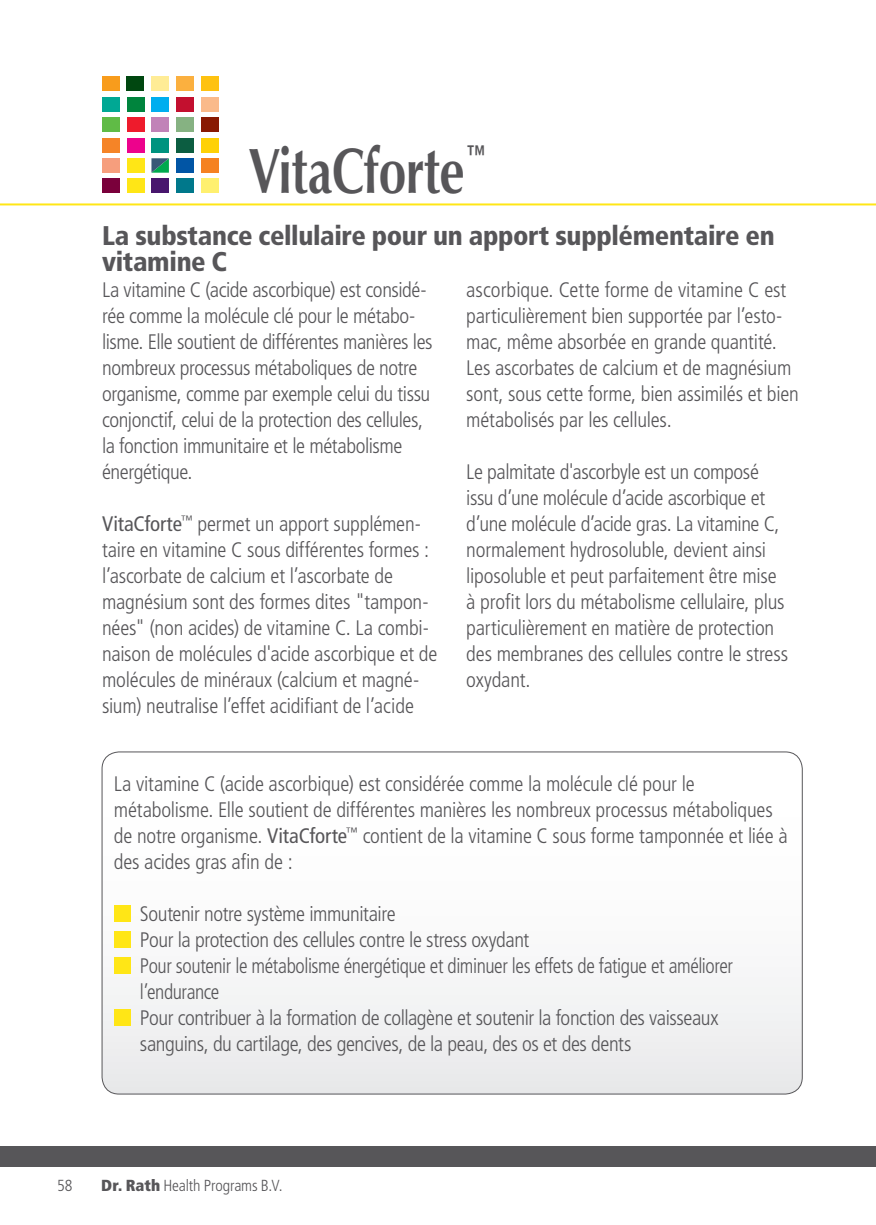
<style>
.page{position:relative;width:876px;height:1225px;background:#fff}
.page>*{position:absolute;margin:0;border:0;box-sizing:border-box;transform-origin:0 0}
.t1{font:64.4px "Zapf Humnst PL Bold A";color:#575659;scale:.75 1}
.t2{font:900 condensed 27px/26px "Frutiger LT";letter-spacing:-.015em;color:#575659}
.t3{font:300 condensed 21px/26px "Frutiger LT";letter-spacing:-.015em;color:#575659}
.t4{font:300 condensed 16px "Frutiger LT";letter-spacing:-.01em;color:#575659}
.s1{font-weight:400}
.s2{font-weight:900}
</style>
<div class="page">
<div style="left:0;top:1146px;width:876px;height:21px;background:#575659"></div>
<svg style="left:102px;top:753px;width:700px;height:341px"></svg>
<div style="left:114px;top:904px;width:16px;height:17px;background:#ffe616"></div>
<div style="left:114px;top:930px;width:16px;height:17px;background:#ffe616"></div>
<div style="left:114px;top:956px;width:16px;height:17px;background:#ffe616"></div>
<div style="left:114px;top:1008px;width:16px;height:17px;background:#ffe616"></div>
<hr style="left:0;top:203px;width:876px;height:2px;background:#ffe616">
<div style="left:176px;top:158px;width:18px;height:15px;background:#0155a5"></div>
<div style="left:201px;top:158px;width:17px;height:15px;background:#f58220"></div>
<svg style="left:151px;top:158px;width:18px;height:15px"></svg>
<div style="left:102px;top:77px;width:17px;height:14px;background:#f89c1c"></div>
<div style="left:127px;top:97px;width:17px;height:15px;background:#00843d"></div>
<div style="left:127px;top:77px;width:17px;height:14px;background:#004710"></div>
<div style="left:151px;top:97px;width:18px;height:15px;background:#00aeef"></div>
<div style="left:176px;top:77px;width:18px;height:14px;background:#fbb03f"></div>
<div style="left:176px;top:97px;width:18px;height:15px;background:#c3102f"></div>
<div style="left:127px;top:138px;width:17px;height:14px;background:#ed028c"></div>
<div style="left:151px;top:138px;width:18px;height:14px;background:#00937f"></div>
<div style="left:201px;top:138px;width:17px;height:14px;background:#fed105"></div>
<div style="left:201px;top:77px;width:17px;height:14px;background:#fec210"></div>
<div style="left:201px;top:97px;width:17px;height:15px;background:#faba8a"></div>
<div style="left:127px;top:117px;width:17px;height:15px;background:#ee1b2c"></div>
<div style="left:151px;top:117px;width:18px;height:15px;background:#c183b8"></div>
<div style="left:176px;top:117px;width:18px;height:15px;background:#86b282"></div>
<div style="left:201px;top:117px;width:17px;height:15px;background:#891a02"></div>
<div style="left:102px;top:158px;width:17px;height:15px;background:#f69e7d"></div>
<div style="left:102px;top:179px;width:17px;height:14px;background:#7a003b"></div>
<div style="left:127px;top:179px;width:17px;height:14px;background:#ffe616"></div>
<div style="left:176px;top:138px;width:18px;height:14px;background:#0c5d41"></div>
<div style="left:102px;top:97px;width:17px;height:15px;background:#00a894"></div>
<div style="left:151px;top:179px;width:18px;height:14px;background:#48166d"></div>
<div style="left:102px;top:117px;width:17px;height:15px;background:#60bb46"></div>
<div style="left:176px;top:179px;width:18px;height:14px;background:#00788b"></div>
<div style="left:102px;top:138px;width:17px;height:14px;background:#f58427"></div>
<div style="left:201px;top:179px;width:17px;height:14px;background:#fff06f"></div>
<div style="left:127px;top:158px;width:17px;height:15px;background:#ffe616"></div>
<div style="left:151px;top:77px;width:18px;height:14px;background:#ffec96"></div>
<h1 class="t1" style="left:250px;top:131px;width:319px">VitaCforte<sup>™</sup></h1>
<p class="t2" style="left:102px;top:223px;width:674px">La substance cellulaire pour un apport supplémentaire en vitamine C</p>
<p class="t3" style="left:102px;top:277px;width:332px">La vitamine C (acide ascorbique) est considé&shy;rée comme la molécule clé pour le métabo&shy;lisme. Elle soutient de différentes manières les nombreux processus métaboliques de notre organisme, comme par exemple celui du tissu conjonctif, celui de la protection des cellules, la fonction immunitaire et le métabolisme énergétique.</p>
<p class="t3" style="left:102px;top:511px;width:337px"><span class="s1">VitaCforte</span><sup>™</sup> permet un apport supplémen&shy;taire en vitamine C sous différentes formes : l’ascorbate de calcium et l’ascorbate de magnésium sont des formes dites "tampon&shy;nées" (non acides) de vitamine C. La combi&shy;naison de molécules d'acide ascorbique et de molécules de minéraux (calcium et magné&shy;sium) neutralise l’effet acidifiant de l’acide</p>
<p class="t3" style="left:466px;top:277px;width:334px">ascorbique. Cette forme de vitamine C est particulièrement bien supportée par l’esto&shy;mac, même absorbée en grande quantité.<br>Les ascorbates de calcium et de magnésium sont, sous cette forme, bien assimilés et bien métabolisés par les cellules.</p>
<p class="t3" style="left:466px;top:459px;width:323px">Le palmitate d'ascorbyle est un composé issu d’une molécule d’acide ascorbique et d’une molécule d’acide gras. La vitamine C, normalement hydrosoluble, devient ainsi liposoluble et peut parfaitement être mise à profit lors du métabolisme cellulaire, plus particulièrement en matière de protection des membranes des cellules contre le stress oxydant.</p>
<p class="t3" style="left:114px;top:771px;width:675px">La vitamine C (acide ascorbique) est considérée comme la molécule clé pour le métabolisme. Elle soutient de différentes manières les nombreux processus métaboliques de notre organisme. <span class="s1">VitaCforte</span><sup>™</sup> contient de la vitamine C sous forme tamponnée et liée à des acides gras afin de :</p>
<p class="t3" style="left:140px;top:901px;width:595px">Soutenir notre système immunitaire<br>Pour la protection des cellules contre le stress oxydant<br>Pour soutenir le métabolisme énergétique et diminuer les effets de fatigue et améliorer l’endurance<br>Pour contribuer à la formation de collagène et soutenir la fonction des vaisseaux sanguins, du cartilage, des gencives, de la peau, des os et des dents</p>
<p class="t4" style="left:57px;top:1176px;width:17px">58</p>
<p class="t4" style="left:101px;top:1176px;width:183px"><span class="s2">Dr. Rath</span> Health Programs B.V.</p>
</div>
